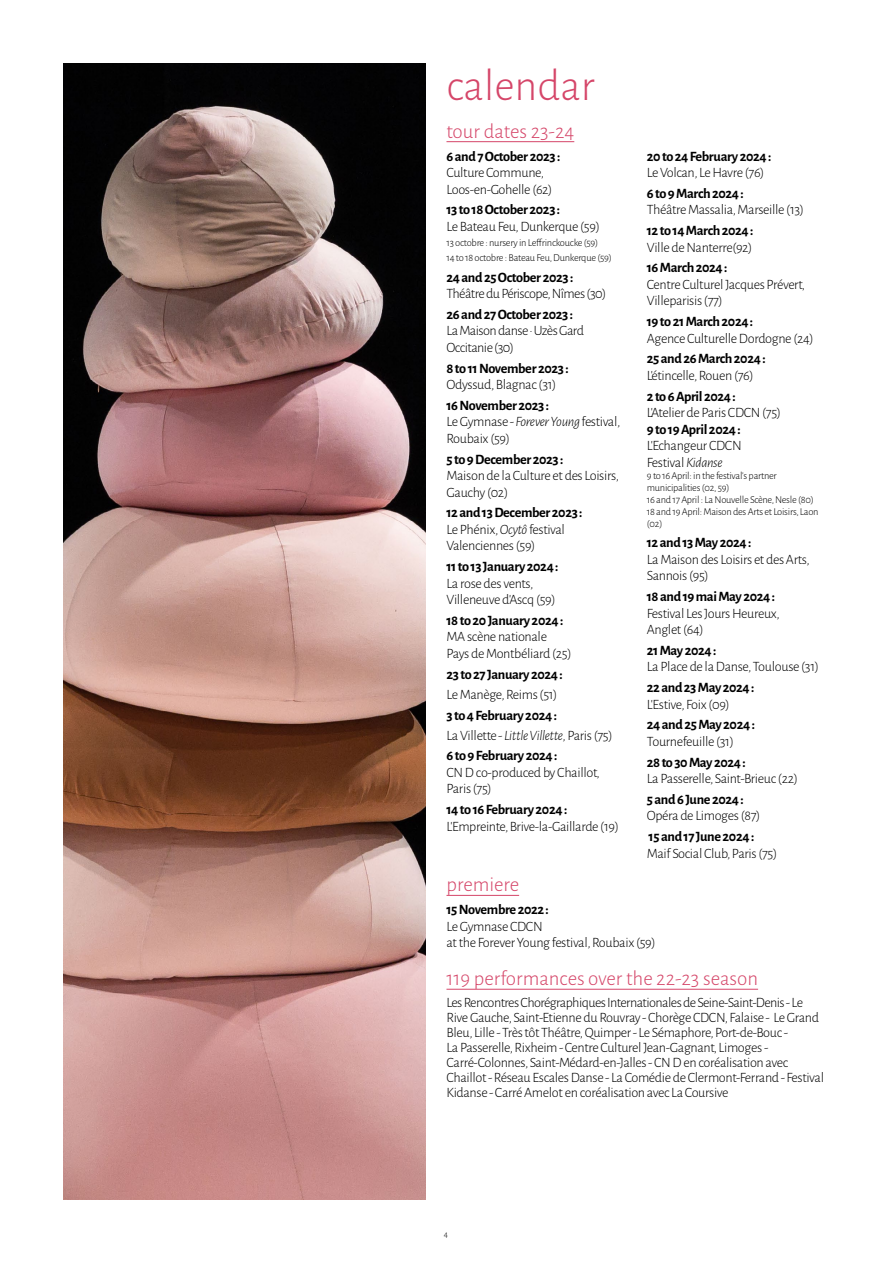
<style>
.page{position:relative;width:893px;height:1263px;background:#fff}
.page>*{position:absolute;margin:0;border:0;box-sizing:border-box;transform-origin:0 0}
.t1{font:300 45px "Alegreya Sans";color:#d54669}
.t2{font:300 21px "Alegreya Sans";color:#d54669}
.t3{font:300 14.25px/16.5px "Alegreya Sans";letter-spacing:-.025em;color:#000}
.t4{font:700 14.25px/20.1px "Alegreya Sans";letter-spacing:-.025em;color:#000}
.t5{font:300 10.5px/12px "Alegreya Sans";letter-spacing:-.025em;color:#000}
.t6{font:300 9px "Alegreya Sans";color:#000}
.s1{font-weight:700}
.s2{font-style:italic}
.s3{font-weight:300}
.s4{font-weight:300;font-style:italic}
</style>
<div class="page">
<hr style="left:446px;top:141px;width:128px;height:1px;background:#d54669">
<hr style="left:446px;top:895px;width:73px;height:1px;background:#d54669">
<hr style="left:446px;top:989px;width:312px;height:1px;background:#d54669">
<img style="left:64px;top:64px;width:361px;height:1135px">
<h1 class="t1" style="left:446px;top:56px;width:150px">calendar</h1>
<h2 class="t2" style="left:446px;top:117px;width:129px">tour dates 23‑24</h2>
<p class="t4" style="left:446px;top:145px;width:115px">6 and 7 October 2023 :</p>
<p class="t3" style="left:446px;top:164px;width:107px">Culture Commune,<br>Loos-en-Gohelle (62)</p>
<p class="t4" style="left:446px;top:199px;width:115px">13 to 18 October 2023 :</p>
<p class="t3" style="left:446px;top:218px;width:155px">Le Bateau Feu, Dunkerque (59)</p>
<p class="t5" style="left:446px;top:235px;width:167px;line-height:15px">13 octobre : nursery in Leffrinckoucke (59)<br>14 to 18 octobre : Bateau Feu, Dunkerque (59)</p>
<p class="t4" style="left:446px;top:266px;width:128px">24 and 25 October 2023 :</p>
<p class="t3" style="left:446px;top:285px;width:161px">Théâtre du Périscope, Nîmes (30)</p>
<p class="t4" style="left:446px;top:303px;width:128px">26 and 27 October 2023 :</p>
<p class="t3" style="left:446px;top:322px;width:139px">La Maison danse · Uzès Gard<br>Occitanie (30)</p>
<p class="t4" style="left:446px;top:357px;width:124px">8 to 11 November 2023 :</p>
<p class="t3" style="left:446px;top:376px;width:111px">Odyssud, Blagnac (31)</p>
<p class="t3" style="left:446px;top:397px;width:175px"><span class="s1">16 November 2023 :<br></span>Le Gymnase - <span class="s2">Forever Young</span> festival,<br>Roubaix (59)</p>
<p class="t4" style="left:446px;top:448px;width:118px">5 to 9 December 2023 :</p>
<p class="t3" style="left:446px;top:467px;width:174px">Maison de la Culture et des Loisirs,<br>Gauchy (02)</p>
<p class="t3" style="left:446px;top:504px;width:138px"><span class="s1">12 and 13 December 2023 :<br></span>Le Phénix, <span class="s2">Ocytô</span> festival<br>Valenciennes (59)</p>
<p class="t4" style="left:446px;top:556px;width:114px">11 to 13 January 2024 :</p>
<p class="t3" style="left:446px;top:574px;width:111px">La rose des vents,<br>Villeneuve d’Ascq (59)</p>
<p class="t4" style="left:446px;top:609px;width:118px">18 to 20 January 2024 :</p>
<p class="t3" style="left:446px;top:628px;width:126px">MA scène nationale<br>Pays de Montbéliard (25)</p>
<p class="t4" style="left:446px;top:663px;width:118px">23 to 27 January 2024 :</p>
<p class="t3" style="left:446px;top:686px;width:112px">Le Manège, Reims (51)</p>
<p class="t4" style="left:446px;top:705px;width:168px">3 to 4 February 2024 :<br><span class="s3">La Villette -</span> <span class="s4">Little Villette</span><span class="s3">, Paris (75)<br></span>6 to 9 February 2024 :</p>
<p class="t3" style="left:446px;top:764px;width:155px">CN D co-produced by Chaillot,<br>Paris (75)</p>
<p class="t4" style="left:446px;top:798px;width:122px">14 to 16 February 2024 :</p>
<p class="t3" style="left:446px;top:817px;width:174px">L’Empreinte, Brive-la-Gaillarde (19)</p>
<p class="t4" style="left:647px;top:145px;width:126px">20 to 24 February 2024 :</p>
<p class="t3" style="left:647px;top:164px;width:119px">Le Volcan, Le Havre (76)</p>
<p class="t4" style="left:647px;top:182px;width:98px">6 to 9 March 2024 :</p>
<p class="t3" style="left:647px;top:201px;width:159px">Théâtre Massalia, Marseille (13)</p>
<p class="t4" style="left:647px;top:219px;width:108px">12 to 14 March 2024 :</p>
<p class="t3" style="left:647px;top:238px;width:107px">Ville de Nanterre(92)</p>
<p class="t4" style="left:647px;top:257px;width:82px">16 March 2024 :</p>
<p class="t3" style="left:647px;top:276px;width:160px">Centre Culturel Jacques Prévert,<br>Villeparisis (77)</p>
<p class="t4" style="left:647px;top:310px;width:108px">19 to 21 March 2024 :</p>
<p class="t3" style="left:647px;top:329px;width:168px">Agence Culturelle Dordogne (24)</p>
<p class="t4" style="left:647px;top:348px;width:120px">25 and 26 March 2024 :</p>
<p class="t3" style="left:647px;top:367px;width:108px">L’étincelle, Rouen (76)</p>
<p class="t4" style="left:647px;top:385px;width:90px">2 to 6 April 2024 :</p>
<p class="t3" style="left:647px;top:404px;width:136px">L’Atelier de Paris CDCN (75)</p>
<p class="t4" style="left:647px;top:418px;width:95px">9 to 19 April 2024 :</p>
<p class="t3" style="left:647px;top:437px;width:96px">L’Echangeur CDCN<br>Festival <span class="s2">Kidanse</span></p>
<p class="t5" style="left:647px;top:469px;width:173px">9 to 16 April: in the festival’s partner municipalities (02, 59)<br>16 and 17 April : La Nouvelle Scène, Nesle (80)<br>18 and 19 April: Maison des Arts et Loisirs, Laon (02)</p>
<p class="t4" style="left:647px;top:532px;width:106px">12 and 13 May 2024 :</p>
<p class="t3" style="left:647px;top:551px;width:164px">La Maison des Loisirs et des Arts,<br>Sannois (95)</p>
<p class="t4" style="left:647px;top:586px;width:130px">18 and 19 mai May 2024 :</p>
<p class="t3" style="left:647px;top:604px;width:134px">Festival Les Jours Heureux,<br>Anglet (64)</p>
<p class="t4" style="left:647px;top:639px;width:71px">21 May 2024 :</p>
<p class="t3" style="left:647px;top:658px;width:173px">La Place de la Danse, Toulouse (31)</p>
<p class="t4" style="left:647px;top:677px;width:109px">22 and 23 May 2024 :</p>
<p class="t3" style="left:647px;top:695px;width:84px">L’Estive, Foix (09)</p>
<p class="t4" style="left:647px;top:714px;width:110px">24 and 25 May 2024 :</p>
<p class="t3" style="left:647px;top:733px;width:88px">Tournefeuille (31)</p>
<p class="t4" style="left:647px;top:751px;width:100px">28 to 30 May 2024 :</p>
<p class="t3" style="left:647px;top:770px;width:152px">La Passerelle, Saint-Brieuc (22)</p>
<p class="t4" style="left:647px;top:788px;width:98px">5 and 6 June 2024 :</p>
<p class="t3" style="left:647px;top:807px;width:115px">Opéra de Limoges (87)</p>
<p class="t4" style="left:649px;top:826px;width:107px">15 and 17 June 2024 :</p>
<p class="t3" style="left:647px;top:844px;width:132px">Maif Social Club, Paris (75)</p>
<h2 class="t2" style="left:446px;top:871px;width:74px">premiere</h2>
<p class="t4" style="left:446px;top:899px;width:104px">15 Novembre 2022 :</p>
<p class="t3" style="left:446px;top:917px;width:211px">Le Gymnase CDCN<br>at the Forever Young festival, Roubaix (59)</p>
<h2 class="t2" style="left:446px;top:965px;width:313px">119 performances over the 22-23 season</h2>
<p class="t3" style="left:446px;top:994px;width:379px;line-height:15px">Les Rencontres Chorégraphiques Internationales de Seine‑Saint‑Denis - Le Rive Gauche, Saint‑Etienne du Rouvray - Chorège CDCN, Falaise - Le Grand Bleu, Lille - Très tôt Théâtre, Quimper - Le Sémaphore, Port‑de‑Bouc -<br>La Passerelle, Rixheim - Centre Culturel Jean‑Gagnant, Limoges - Carré‑Colonnes, Saint‑Médard‑en‑Jalles - CN D en coréalisation avec Chaillot - Réseau Escales Danse - La Comédie de Clermont‑Ferrand - Festival Kidanse - Carré Amelot en coréalisation avec La Coursive</p>
<p class="t6" style="left:444px;top:1228px;width:6px">4</p>
</div>
